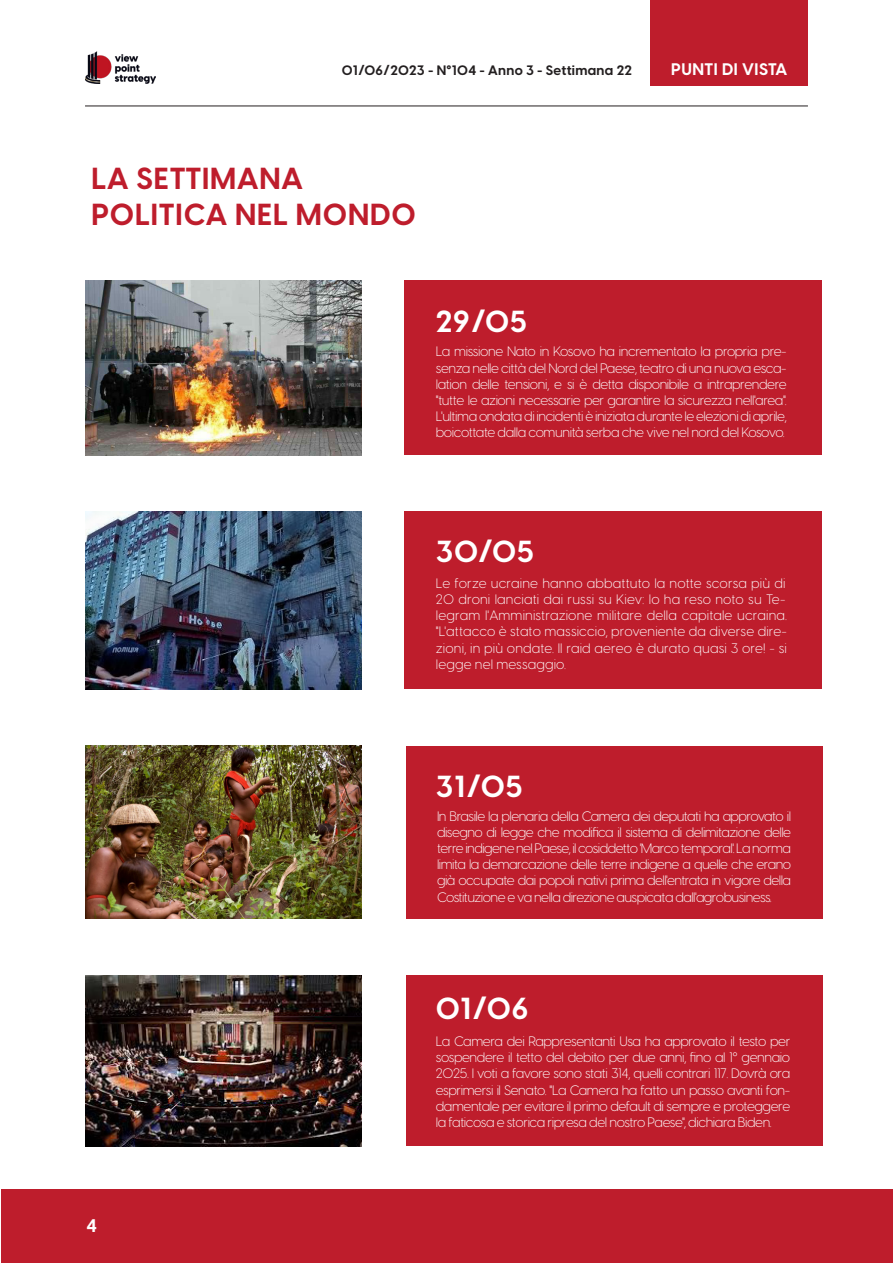
<style>
.page{position:relative;width:893px;height:1263px;background:#fff}
.page>*{position:absolute;margin:0;border:0;box-sizing:border-box;transform-origin:0 0}
.titolo{font:700 30px "Visby CF";letter-spacing:.03em;color:#be1d2c}
.titolo-2{font:700 30px "Visby CF";letter-spacing:.03em;color:#fff}
.t1{font:700 18px "Visby CF";color:#fff}
.t2{font:700 16.5px "Visby CF";letter-spacing:.03em;color:#fff}
.testo{font:300 13.5px/16.2px "Visby CF";letter-spacing:.005em;color:#fff;text-align:justify}
.t3{font:700 13.5px "Visby CF";letter-spacing:.02em;color:#231f20}
</style>
<div class="page">
<div style="left:651px;top:0;width:157px;height:85px;background:#be1d2c"></div>
<div style="left:1px;top:1189px;width:892px;height:74px;background:#be1d2c"></div>
<hr style="left:85px;top:106px;width:723px;height:1px;background:#231f20">
<img style="left:85px;top:51px;width:71px;height:33px">
<div style="left:405px;top:280px;width:417px;height:175px;background:#be1d2c"></div>
<img style="left:85px;top:280px;width:276px;height:175px">
<div style="left:405px;top:512px;width:417px;height:177px;background:#be1d2c"></div>
<img style="left:85px;top:512px;width:276px;height:177px">
<div style="left:406px;top:746px;width:416px;height:172px;background:#be1d2c"></div>
<img style="left:85px;top:746px;width:276px;height:172px">
<div style="left:406px;top:975px;width:416px;height:171px;background:#be1d2c"></div>
<img style="left:85px;top:975px;width:276px;height:171px">
<p class="t3" style="left:342px;top:62px;width:291px">01/06/2023 - N°104 - Anno 3 - Settimana 22</p>
<p class="t2" style="left:671px;top:58px;width:118px">PUNTI DI VISTA</p>
<p class="titolo" style="left:91px;top:159px;width:213px">LA SETTIMANA</p>
<p class="titolo" style="left:91px;top:195px;width:326px">POLITICA NEL MONDO</p>
<p class="titolo-2" style="left:436px;top:302px;width:93px">29/05</p>
<p class="testo" style="left:436px;top:343px;width:352px">La missione Nato in Kosovo ha incrementato la propria pre&shy;senza nelle città del Nord del Paese, teatro di una nuova esca&shy;lation delle tensioni, e si è detta disponibile a intraprendere "tutte le azioni necessarie per garantire la sicurezza nell'area".<br>L'ultima ondata di incidenti è iniziata durante le elezioni di aprile, boicottate dalla comunità serba che vive nel nord del Kosovo.</p>
<p class="titolo-2" style="left:436px;top:533px;width:100px">30/05</p>
<p class="testo" style="left:436px;top:575px;width:353px;text-align:left">Le forze ucraine hanno abbattuto la notte scorsa più di 20 droni lanciati dai russi su Kiev: lo ha reso noto su Te&shy;legram l'Amministrazione militare della capitale ucraina. "L'attacco è stato massiccio, proveniente da diverse dire&shy;zioni, in più ondate. Il raid aereo è durato quasi 3 ore! - si legge nel messaggio.</p>
<h2 class="t1" style="left:87px;top:1214px;width:12px">4</h2>
<p class="titolo-2" style="left:436px;top:767px;width:88px">31/05</p>
<p class="testo" style="left:437px;top:808px;width:356px">In Brasile la plenaria della Camera dei deputati ha approvato il disegno di legge che modifica il sistema di delimitazione delle terre indigene nel Paese, il cosiddetto 'Marco temporal'. La norma limita la demarcazione delle terre indigene a quelle che erano già occupate dai popoli nativi prima dell'entrata in vigore della Costituzione e va nella direzione auspicata dall'agrobusiness.</p>
<p class="titolo-2" style="left:436px;top:989px;width:94px">01/06</p>
<p class="testo" style="left:436px;top:1033px;width:356px">La Camera dei Rappresentanti Usa ha approvato il testo per sospendere il tetto del debito per due anni, fino al 1° gennaio 2025. I voti a favore sono stati 314, quelli contrari 117. Dovrà ora esprimersi il Senato. "La Camera ha fatto un passo avanti fon&shy;damentale per evitare il primo default di sempre e proteggere la faticosa e storica ripresa del nostro Paese", dichiara Biden.</p>
</div>
